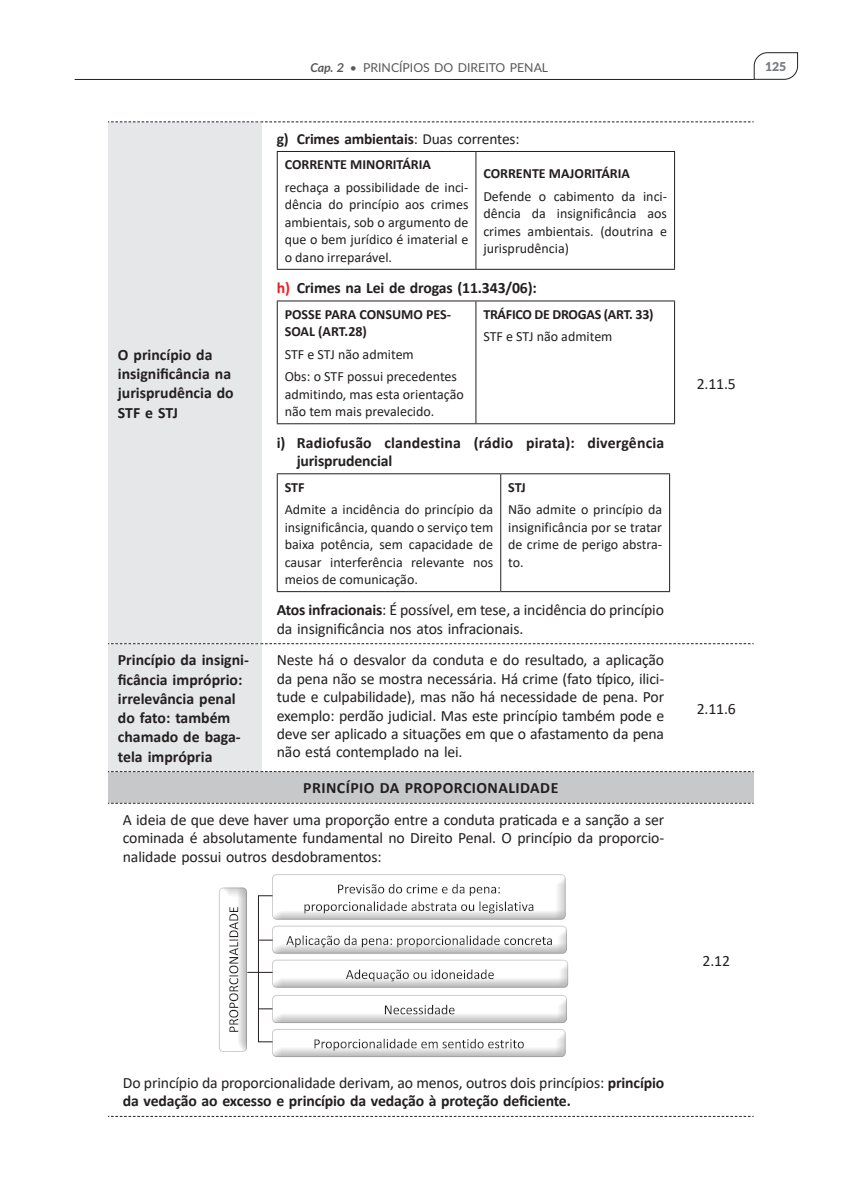
<style>
.page{position:relative;width:844px;height:1190px;background:#fff}
.page>*{position:absolute;margin:0;border:0;box-sizing:border-box;transform-origin:0 0}
.TABELA_corpo{font:15.75px/18.4px "Calibri";letter-spacing:-.01em;color:#231f20}
.TABELA_sub{font:700 15.75px/19.2px "Calibri";color:#231f20}
.Tabela_topicos{font:700 15.75px/18.4px "Calibri";color:#231f20}
.TABELA_-_TITULO{font:700 15.75px "Calibri";letter-spacing:.03em;color:#231f20}
.Tabela_topicos-2{font:700 15.4px "Calibri";letter-spacing:-.01em;color:#231f20}
.t1{font:14px/17.5px "Calibri";color:#231f20;text-align:justify}
.t2{font:700 14px/17.5px "Calibri";color:#231f20}
.t3{font:700 14px "Calibri";letter-spacing:-.02em;color:#231f20}
.t4{font:12.25px "Lato";color:#57585a}
.t5{font:900 12.25px "Lato";color:#7a7c7f}
.s1{font-weight:700;font-style:italic}
.s2{font-weight:400}
.s3{color:#ee1d23}
.s4{font-weight:700}
</style>
<div class="page">
<hr style="left:75px;top:79px;width:678px;height:1px;background:#231f20">
<svg style="left:753px;top:52px;width:45px;height:28px"></svg>
<div style="left:108px;top:122px;width:154px;height:649px;background:#e6e7e9"></div>
<div style="left:108px;top:772px;width:645px;height:31px;background:#c7c8ca"></div>
<svg style="left:108px;top:643px;width:645px;height:1px"></svg>
<svg style="left:108px;top:1116px;width:645px;height:1px"></svg>
<svg style="left:108px;top:771px;width:645px;height:1px"></svg>
<svg style="left:108px;top:803px;width:645px;height:1px"></svg>
<svg style="left:108px;top:121px;width:645px;height:1px"></svg>
<svg style="left:278px;top:152px;width:395px;height:117px"></svg>
<hr style="left:475px;top:152px;width:1px;height:117px;background:#231f20">
<hr style="left:277px;top:269px;width:198px;height:1px;background:#231f20">
<hr style="left:475px;top:269px;width:199px;height:1px;background:#231f20">
<hr style="left:277px;top:151px;width:198px;height:1px;background:#231f20">
<hr style="left:277px;top:152px;width:1px;height:117px;background:#231f20">
<hr style="left:475px;top:151px;width:199px;height:1px;background:#231f20">
<hr style="left:673px;top:152px;width:1px;height:117px;background:#231f20">
<hr style="left:277px;top:301px;width:198px;height:1px;background:#231f20">
<hr style="left:277px;top:301px;width:1px;height:122px;background:#231f20">
<hr style="left:475px;top:301px;width:199px;height:1px;background:#231f20">
<hr style="left:475px;top:301px;width:1px;height:122px;background:#231f20">
<hr style="left:673px;top:301px;width:1px;height:122px;background:#231f20">
<hr style="left:277px;top:423px;width:198px;height:1px;background:#231f20">
<hr style="left:475px;top:423px;width:199px;height:1px;background:#231f20">
<svg style="left:278px;top:474px;width:390px;height:117px"></svg>
<hr style="left:277px;top:473px;width:223px;height:1px;background:#231f20">
<hr style="left:277px;top:474px;width:1px;height:117px;background:#231f20">
<hr style="left:500px;top:473px;width:169px;height:1px;background:#231f20">
<hr style="left:500px;top:474px;width:1px;height:117px;background:#231f20">
<hr style="left:668px;top:474px;width:1px;height:117px;background:#231f20">
<hr style="left:277px;top:591px;width:223px;height:1px;background:#231f20">
<hr style="left:500px;top:591px;width:169px;height:1px;background:#231f20">
<div style="left:266px;top:955px;width:311px;height:32px;background:#231f20;opacity:.3"></div>
<div style="left:266px;top:870px;width:309px;height:51px;background:#231f20;opacity:.3"></div>
<svg style="left:219px;top:875px;width:348px;height:182px"></svg>
<p class="TABELA_sub" style="left:118px;top:345px;width:117px">O princípio da insignificância na jurisprudência do<br>STF e STJ</p>
<p class="t4" style="left:310px;top:59px;width:239px"><span class="s1">Cap. 2</span> • PRINCÍPIOS DO DIREITO PENAL</p>
<p class="t5" style="left:764px;top:57px;width:23px">125</p>
<p class="Tabela_topicos-2" style="left:277px;top:128px;width:244px">g) Crimes ambientais<span class="s2">: Duas correntes:</span></p>
<p class="t2" style="left:284px;top:156px;width:148px">CORRENTE MINORITÁRIA</p>
<p class="t1" style="left:284px;top:178px;width:185px">rechaça a possibilidade de inci&shy;dência do princípio aos crimes ambientais, sob o argumento de que o bem jurídico é imaterial e o dano irreparável.</p>
<p class="t2" style="left:483px;top:165px;width:148px">CORRENTE MAJORITÁRIA</p>
<p class="t1" style="left:483px;top:187px;width:185px">Defende o cabimento da inci&shy;dência da insignificância aos crimes ambientais. (doutrina e jurisprudência)</p>
<p class="Tabela_topicos" style="left:277px;top:278px;width:261px"><span class="s3">h)</span> Crimes na Lei de drogas (11.343/06):</p>
<p class="t2" style="left:284px;top:305px;width:168px">POSSE PARA CONSUMO PES-<br>SOAL (ART.28)</p>
<p class="t1" style="left:284px;top:345px;width:130px">STF e STJ não admitem</p>
<p class="t1" style="left:284px;top:368px;width:180px;text-align:left">Obs: o STF possui precedentes admitindo, mas esta orientação não tem mais prevalecido.</p>
<p class="t3" style="left:483px;top:304px;width:171px">TRÁFICO DE DROGAS (ART. 33)</p>
<p class="t1" style="left:483px;top:328px;width:130px">STF e STJ não admitem</p>
<p class="Tabela_topicos" style="left:296px;top:433px;width:369px;text-indent:-20px">i) Radiofusão clandestina (rádio pirata): divergência jurisprudencial</p>
<p class="t2" style="left:284px;top:478px;width:21px">STF</p>
<p class="t1" style="left:284px;top:500px;width:210px">Admite a incidência do princípio da insignificância, quando o serviço tem baixa potência, sem capacidade de causar interferência relevante nos meios de comunicação.</p>
<p class="t2" style="left:508px;top:478px;width:19px">STJ</p>
<p class="t1" style="left:508px;top:500px;width:155px">Não admite o princípio da insignificância por se tratar de crime de perigo abstra&shy;to.</p>
<p class="TABELA_corpo" style="left:277px;top:601px;width:388px"><span class="s4">Atos infracionais</span>: É possível, em tese, a incidência do princípio da insignificância nos atos infracionais.</p>
<p class="TABELA_corpo" style="left:696px;top:374px;width:41px">2.11.5</p>
<p class="TABELA_sub" style="left:118px;top:650px;width:132px">Princípio da insigni&shy;ficância impróprio: irrelevância penal do fato: também chamado de baga&shy;tela imprópria</p>
<p class="TABELA_corpo" style="left:277px;top:651px;width:388px;text-align:justify">Neste há o desvalor da conduta e do resultado, a aplicação da pena não se mostra necessária. Há crime (fato típico, ilici&shy;tude e culpabilidade), mas não há necessidade de pena. Por exemplo: perdão judicial. Mas este princípio também pode e deve ser aplicado a situações em que o afastamento da pena não está contemplado na lei.</p>
<p class="TABELA_-_TITULO" style="left:303px;top:777px;width:256px">PRINCÍPIO DA PROPORCIONALIDADE</p>
<p class="TABELA_corpo" style="left:123px;top:810px;width:542px;text-align:justify">A ideia de que deve haver uma proporção entre a conduta praticada e a sanção a ser cominada é absolutamente fundamental no Direito Penal. O princípio da proporcio&shy;nalidade possui outros desdobramentos:</p>
<p class="TABELA_corpo" style="left:696px;top:699px;width:41px">2.11.6</p>
<p class="TABELA_corpo" style="left:702px;top:951px;width:29px">2.12</p>
<p class="TABELA_corpo" style="left:123px;top:1073px;width:542px">Do princípio da proporcionalidade derivam, ao menos, outros dois princípios: <span class="s4">princípio da vedação ao excesso e princípio da vedação à proteção deficiente.</span></p>
</div>
